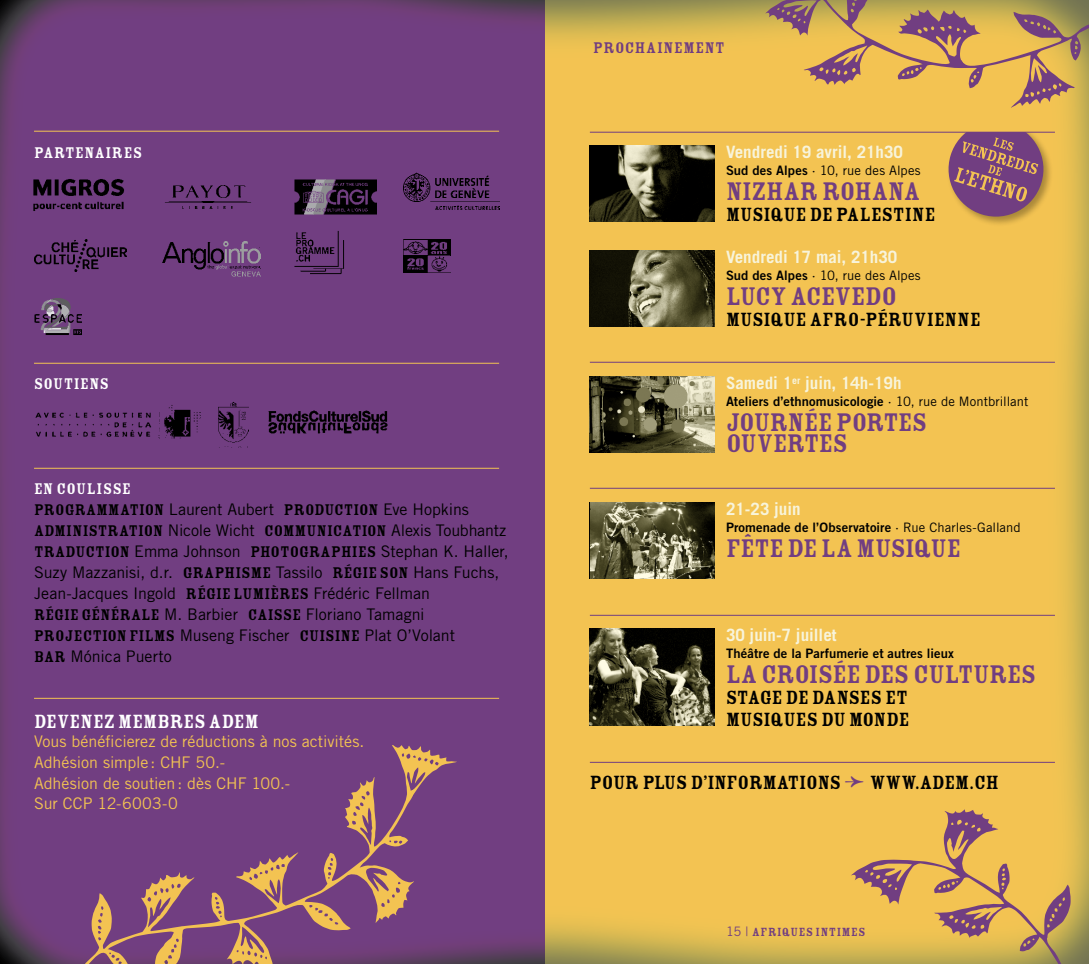
<style>
.page{position:relative;width:1089px;height:964px;background:#fff}
.page>*{position:absolute;margin:0;border:0;box-sizing:border-box;transform-origin:0 0}
.t1{font:28px/21px "Rosewood Fill";letter-spacing:-.02em;color:#713e81}
.t2{font:21px/21px "Rosewood Fill";letter-spacing:-.01em;color:#000}
.t3{font:21px "Rosewood Fill";color:#fff}
.t4{font:17px/21px "Rosewood Fill";letter-spacing:.005em;color:#000}
.t5{font:700 17px "Trade Gothic";color:#f8f4db}
.t6{font:17px "Rosewood Fill";letter-spacing:.03em;color:#fff}
.t7{font:17px "Rosewood Fill";letter-spacing:.03em;color:#713e81}
.t8{font:16px/21px "Trade Gothic";color:#000}
.t9{font:16px/21px "Trade Gothic";color:#f3c352}
.t10{font:13px "Trade Gothic Bold Two";letter-spacing:.01em;color:#000}
.t11{font:13px "Trade Gothic";letter-spacing:.005em;color:#000}
.t12{font:13px "Rosewood Fill";letter-spacing:.045em;color:#713e81}
.s1{color:#fff}
.s2{font-family:"Trade Gothic";font-size:16px}
.s3{font-family:"Rosewood Fill";font-size:17px}
.s4{font-family:"Trade Gothic Bold Two"}
.s5{font-family:"Trade Gothic"}
</style>
<div class="page">
<img style="left:544px;top:0;width:545px;height:964px">
<div style="left:0;top:0;width:544px;height:964px;background:#713e81"></div>
<img style="left:35px;top:405px;width:166px;height:34px">
<img style="left:218px;top:402px;width:30px;height:45px">
<img style="left:33px;top:179px;width:91px;height:32px">
<img style="left:165px;top:185px;width:86px;height:23px">
<img style="left:34px;top:239px;width:92px;height:33px">
<img style="left:404px;top:173px;width:95px;height:36px">
<img style="left:268px;top:410px;width:120px;height:24px">
<img style="left:294px;top:179px;width:81px;height:35px">
<img style="left:163px;top:242px;width:97px;height:35px">
<img style="left:294px;top:231px;width:50px;height:44px">
<img style="left:404px;top:239px;width:46px;height:34px">
<img style="left:34px;top:298px;width:47px;height:37px">
<hr style="left:590px;top:362px;width:464px;height:1px;background:#713e81">
<hr style="left:590px;top:488px;width:464px;height:1px;background:#713e81">
<hr style="left:590px;top:615px;width:464px;height:1px;background:#713e81">
<hr style="left:590px;top:762px;width:464px;height:1px;background:#713e81">
<hr style="left:34px;top:698px;width:465px;height:1px;background:#f3c352">
<hr style="left:34px;top:131px;width:465px;height:1px;background:#f3c352">
<hr style="left:34px;top:363px;width:465px;height:1px;background:#f3c352">
<hr style="left:34px;top:468px;width:465px;height:1px;background:#f3c352">
<img style="left:590px;top:146px;width:124px;height:75px">
<img style="left:590px;top:251px;width:124px;height:75px">
<img style="left:590px;top:503px;width:124px;height:75px">
<img style="left:590px;top:629px;width:124px;height:96px">
<img style="left:590px;top:377px;width:124px;height:75px">
<div style="left:946px;top:120px;width:107px;height:106px;background:#000;opacity:.3"></div>
<svg style="left:943px;top:116px;width:106px;height:106px;background:#a2716b"></svg>
<div style="left:920px;top:86px;width:123px;height:46px;background:#f3c352"></div>
<hr style="left:590px;top:132px;width:464px;height:1px;background:#713e81">
<svg style="left:359px;top:745px;width:98px;height:219px"></svg>
<svg style="left:73px;top:789px;width:341px;height:175px"></svg>
<svg style="left:765px;top:0;width:324px;height:108px;background:#cca25b"></svg>
<svg style="left:850px;top:809px;width:220px;height:155px;background:#d7aa59"></svg>
<svg style="left:845px;top:775px;width:18px;height:12px"></svg>
<p class="t6" style="left:34px;top:144px;width:110px">PARTENAIRES</p>
<p class="t6" style="left:34px;top:375px;width:77px">SOUTIENS</p>
<p class="t4" style="left:34px;top:479px;width:474px"><span class="s1">EN COULISSE<br></span>PROGRAMMATION <span class="s2">Laurent Aubert</span> PRODUCTION <span class="s2">Eve Hopkins<br></span>ADMINISTRATION <span class="s2">Nicole Wicht</span> COMMUNICATION <span class="s2">Alexis Toubhantz</span></p>
<p class="t8" style="left:34px;top:541px;width:476px"><span class="s3">TRADUCTION</span> Emma Johnson <span class="s3">PHOTOGRAPHIES</span> Stephan K. Haller, Suzy Mazzanisi, d.r. <span class="s3">GRAPHISME</span> Tassilo <span class="s3">RÉGIE SON</span> Hans Fuchs, Jean-Jacques Ingold <span class="s3">RÉGIE LUMIÈRES</span> Frédéric Fellman<br><span class="s3">RÉGIE GÉNÉRALE</span> M. Barbier <span class="s3">CAISSE</span> Floriano Tamagni <span class="s3">PROJECTION FILMS</span> Museng Fischer <span class="s3">CUISINE</span> Plat O’Volant<br><span class="s3">BAR</span> Mónica Puerto</p>
<h2 class="t3" style="left:34px;top:709px;width:188px">DEVENEZ MEMBRES ADEM</h2>
<p class="t9" style="left:34px;top:730px;width:332px">Vous bénéficierez de réductions à nos activités.<br>Adhésion simple : CHF 50.-<br>Adhésion de soutien: dès CHF 100.-<br>Sur CCP 12-6003-0</p>
<p class="t7" style="left:593px;top:39px;width:133px">PROCHAINEMENT</p>
<p class="t5" style="left:726px;top:142px;width:178px">Vendredi 19 avril, 21h30</p>
<p class="t11" style="left:726px;top:163px;width:196px"><span class="s4">Sud des Alpes</span> · 10, rue des Alpes</p>
<h1 class="t1" style="left:726px;top:181px;width:196px">NIZHAR ROHANA</h1>
<h2 class="t2" style="left:726px;top:204px;width:211px">MUSIQUE DE PALESTINE</h2>
<p class="t5" style="left:726px;top:247px;width:173px">Vendredi 17 mai, 21h30</p>
<p class="t11" style="left:726px;top:268px;width:196px"><span class="s4">Sud des Alpes</span> · 10, rue des Alpes</p>
<h1 class="t1" style="left:726px;top:286px;width:173px">LUCY ACEVEDO</h1>
<h2 class="t2" style="left:726px;top:309px;width:256px">MUSIQUE AFRO-PÉRUVIENNE</h2>
<p class="t5" style="left:726px;top:373px;width:177px">Samedi 1<sup>er</sup> juin, 14h-19h</p>
<p class="t10" style="left:726px;top:394px;width:304px">Ateliers d’ethnomusicologie <span class="s5">· 10, rue de Montbrillant</span></p>
<h1 class="t1" style="left:726px;top:412px;width:203px">JOURNÉE PORTES<br>OUVERTES</h1>
<p class="t5" style="left:726px;top:499px;width:76px">21-23 juin</p>
<p class="t10" style="left:726px;top:520px;width:296px">Promenade de l’Observatoire <span class="s5">· Rue Charles-Galland</span></p>
<h1 class="t1" style="left:726px;top:538px;width:237px">FÊTE DE LA MUSIQUE</h1>
<p class="t5" style="left:726px;top:625px;width:112px">30 juin-7 juillet</p>
<p class="t10" style="left:726px;top:646px;width:229px">Théâtre de la Parfumerie et autres lieux</p>
<h1 class="t1" style="left:726px;top:664px;width:312px">LA CROISÉE DES CULTURES</h1>
<h2 class="t2" style="left:726px;top:687px;width:185px">STAGE DE DANSES ET<br>MUSIQUES DU MONDE</h2>
<h2 class="t2" style="left:590px;top:771px;width:253px">POUR PLUS D’INFORMATIONS</h2>
<h2 class="t2" style="left:870px;top:771px;width:130px">WWW.ADEM.CH</h2>
<p class="t12" style="left:726px;top:924px;width:141px"><span class="s5">15 |</span> AFRIQUES INTIMES</p>
</div>
